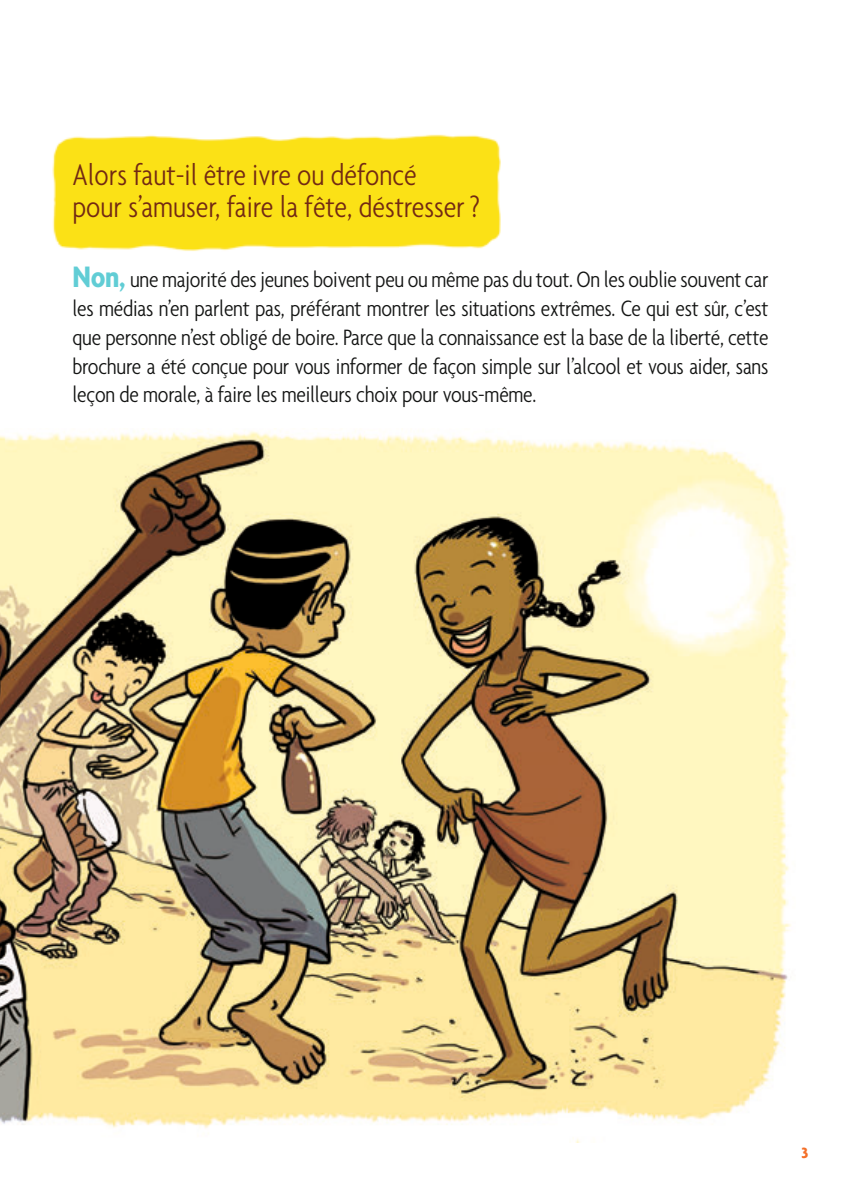
<style>
.page{position:relative;width:841px;height:1190px;background:#fff}
.page>*{position:absolute;margin:0;border:0;box-sizing:border-box;transform-origin:0 0}
.t1{font:300 condensed 32px/32px "Agenda";color:#722913}
.t2{font:300 condensed 24px/28.8px "Agenda";letter-spacing:-.01em;color:#131413;text-align:justify}
.t3{font:700 16px "Agenda";color:#f46f28}
.s1{font-weight:700;font-size:32px;color:#61cdd5}
</style>
<div class="page">
<img style="left:0;top:428px;width:791px;height:714px">
<img style="left:52px;top:134px;width:449px;height:117px">
<h1 class="t1" style="left:72px;top:159px;width:409px">Alors faut-il être ivre ou défoncé<br>pour s’amuser, faire la fête, déstresser ?</h1>
<p class="t2" style="left:72px;top:265px;width:697px"><span class="s1">Non,</span> une majorité des jeunes boivent peu ou même pas du tout. On les oublie souvent car les médias n’en parlent pas, préférant montrer les situations extrêmes. Ce qui est sûr, c’est que personne n’est obligé de boire. Parce que la connaissance est la base de la liberté, cette brochure a été conçue pour vous informer de façon simple sur l’alcool et vous aider, sans leçon de morale, à faire les meilleurs choix pour vous-même.</p>
<p class="t3" style="left:801px;top:1142px;width:8px">3</p>
</div>
